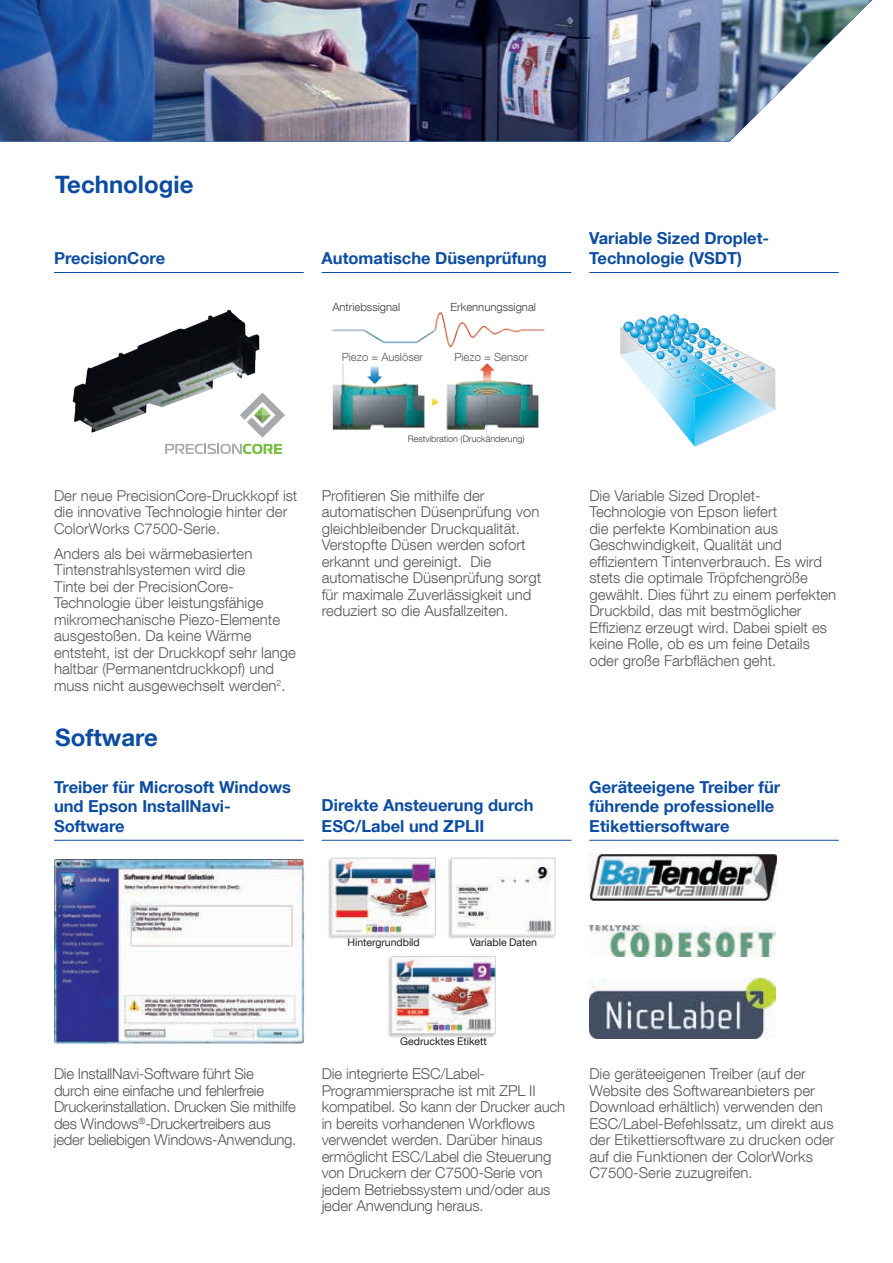
<style>
.page{position:relative;width:893px;height:1263px;background:#fff}
.page>*{position:absolute;margin:0;border:0;box-sizing:border-box;transform-origin:0 0}
.t1{font:700 24px "Helvetica Neue LT Com";color:#0d4da1}
.t2{font:700 16.5px/19.5px "Helvetica Neue LT Com";color:#0d4da1}
.t3{font:300 15px/16.5px "Helvetica Neue LT Com";color:#57585a}
.t4{font:300 15px/16.5px "Helvetica Neue LT Com";letter-spacing:-.02em;color:#57585a}
.t5{font:300 11.25px "Helvetica Neue LT Com";color:#3e3e3f}
.t6{font:300 11.25px "Helvetica Neue LT Com";color:#57585a}
.t7{font:10.5px "Helvetica Neue LT Com";color:#231f20}
.t8{font:300 9px "Helvetica Neue LT Com";color:#3e3e3f}
</style>
<div class="page">
<img style="left:0;top:0;width:872px;height:142px">
<hr style="left:589px;top:840px;width:250px;height:1px;background:#0d4da1">
<hr style="left:54px;top:840px;width:250px;height:1px;background:#0d4da1">
<hr style="left:322px;top:840px;width:249px;height:1px;background:#0d4da1">
<img style="left:54px;top:859px;width:250px;height:184px">
<div style="left:328px;top:857px;width:108px;height:82px;background:#231f20;opacity:.25"></div>
<img style="left:334px;top:860px;width:100px;height:73px">
<div style="left:332px;top:858px;width:104px;height:77px;border:1px solid #d1d2d4"></div>
<div style="left:447px;top:857px;width:109px;height:82px;background:#231f20;opacity:.25"></div>
<img style="left:453px;top:860px;width:100px;height:73px">
<div style="left:451px;top:858px;width:104px;height:77px;border:1px solid #d1d2d4"></div>
<div style="left:387px;top:956px;width:109px;height:82px;background:#231f20;opacity:.25"></div>
<img style="left:393px;top:958px;width:100px;height:74px">
<div style="left:391px;top:956px;width:104px;height:78px;border:1px solid #d1d2d4"></div>
<img style="left:589px;top:925px;width:186px;height:31px">
<img style="left:589px;top:978px;width:187px;height:61px">
<img style="left:589px;top:853px;width:187px;height:48px">
<hr style="left:589px;top:272px;width:250px;height:1px;background:#0d4da1">
<hr style="left:54px;top:272px;width:250px;height:1px;background:#0d4da1">
<hr style="left:322px;top:272px;width:249px;height:1px;background:#0d4da1">
<img style="left:73px;top:311px;width:154px;height:122px">
<svg style="left:165px;top:444px;width:117px;height:10px"></svg>
<svg style="left:240px;top:392px;width:45px;height:46px"></svg>
<img style="left:332px;top:312px;width:213px;height:124px">
<img style="left:655px;top:397px;width:40px;height:50px">
<img style="left:695px;top:397px;width:80px;height:50px">
<img style="left:735px;top:397px;width:40px;height:13px">
<svg style="left:620px;top:314px;width:155px;height:83px"></svg>
<h1 class="t1" style="left:55px;top:175px;width:140px">Technologie</h1>
<p class="t2" style="left:54px;top:250px;width:113px">PrecisionCore</p>
<p class="t2" style="left:322px;top:250px;width:227px">Automatische Düsenprüfung</p>
<p class="t5" style="left:450px;top:300px;width:87px">Erkennungssignal</p>
<p class="t5" style="left:332px;top:300px;width:69px">Antriebssignal</p>
<p class="t6" style="left:342px;top:350px;width:83px">Piezo = Auslöser</p>
<p class="t6" style="left:454px;top:350px;width:75px">Piezo = Sensor</p>
<p class="t8" style="left:408px;top:434px;width:119px">Restvibration (Druckänderung)</p>
<p class="t2" style="left:589px;top:230px;width:181px">Variable Sized Droplet-<br>Technologie (VSDT)</p>
<p class="t3" style="left:54px;top:488px;width:245px">Der neue PrecisionCore-Druckkopf ist die innovative Technologie hinter der<br>ColorWorks C7500-Serie.</p>
<p class="t3" style="left:54px;top:545px;width:243px">Anders als bei wärmebasierten Tintenstrahlsystemen wird die<br>Tinte bei der PrecisionCore-Technologie über leistungsfähige mikromechanische Piezo-Elemente ausgestoßen. Da keine Wärme entsteht, ist der Druckkopf sehr lange haltbar (Permanentdruckkopf) und muss nicht ausgewechselt werden<sup>2</sup>.</p>
<h1 class="t1" style="left:55px;top:729px;width:104px">Software</h1>
<p class="t2" style="left:54px;top:778px;width:239px">Treiber für Microsoft Windows und Epson InstallNavi-<br>Software</p>
<p class="t3" style="left:322px;top:487px;width:221px">Profitieren Sie mithilfe der automatischen Düsenprüfung von gleichbleibender Druckqualität.<br>Verstopfte Düsen werden sofort erkannt und gereinigt. Die automatische Düsenprüfung sorgt für maximale Zuverlässigkeit und reduziert so die Ausfallzeiten.</p>
<p class="t3" style="left:589px;top:487px;width:248px">Die Variable Sized Droplet-Technologie von Epson liefert<br>die perfekte Kombination aus Geschwindigkeit, Qualität und effizientem Tintenverbrauch. Es wird stets die optimale Tröpfchengröße gewählt. Dies führt zu einem perfekten Druckbild, das mit bestmöglicher Effizienz erzeugt wird. Dabei spielt es keine Rolle, ob es um feine Details oder große Farbflächen geht.</p>
<p class="t2" style="left:322px;top:796px;width:213px;line-height:21px">Direkte Ansteuerung durch<br>ESC/Label und ZPLII</p>
<p class="t2" style="left:589px;top:777px;width:192px">Geräteeigene Treiber für führende professionelle<br>Etikettiersoftware</p>
<p class="t7" style="left:347px;top:936px;width:74px">Hintergrundbild</p>
<p class="t7" style="left:470px;top:936px;width:69px">Variable Daten</p>
<p class="t7" style="left:400px;top:1035px;width:88px">Gedrucktes Etikett</p>
<p class="t4" style="left:54px;top:1065px;width:244px">Die InstallNavi-Software führt Sie<br>durch eine einfache und fehlerfreie Druckerinstallation. Drucken Sie mithilfe des Windows<sup>®</sup>-Druckertreibers aus jeder beliebigen Windows-Anwendung.</p>
<p class="t3" style="left:322px;top:1065px;width:245px">Die integrierte ESC/Label-Programmiersprache ist mit ZPL II kompatibel. So kann der Drucker auch in bereits vorhandenen Workflows verwendet werden. Darüber hinaus ermöglicht ESC/Label die Steuerung von Druckern der C7500-Serie von jedem Betriebssystem und/oder aus jeder Anwendung heraus.</p>
<p class="t3" style="left:589px;top:1065px;width:247px">Die geräteeigenen Treiber (auf der Website des Softwareanbieters per Download erhältlich) verwenden den ESC/Label-Befehlssatz, um direkt aus der Etikettiersoftware zu drucken oder auf die Funktionen der ColorWorks C7500-Serie zuzugreifen.</p>
</div>
